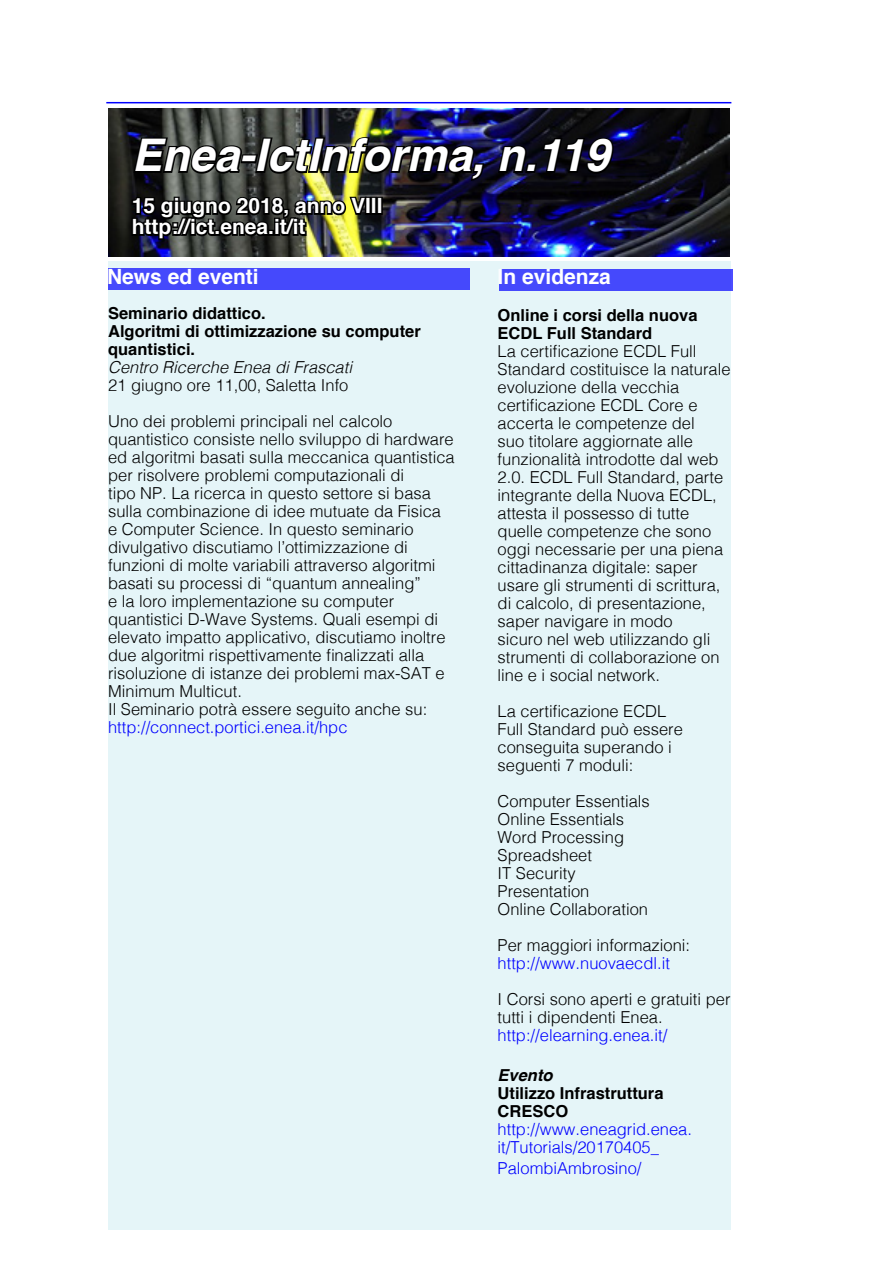
<style>
.page{position:relative;width:893px;height:1263px;background:#fff}
.page>*{position:absolute;margin:0;border:0;box-sizing:border-box;transform-origin:0 0}
.t1{font:italic 700 45px "Helvetica";color:#fff}
.t2{font:700 21px/21px "Helvetica";color:#fff}
.t3{font:300 16.5px/18px "Helvetica";color:#000}
.t4{font:700 16.5px/18px "Helvetica";color:#000}
.t5{font:300 16.5px/18px "Helvetica";color:#00f}
.t6{font:italic 700 16.5px "Helvetica";color:#000}
.s1{font-weight:300;font-style:italic}
.s2{color:#00f}
</style>
<div class="page">
<hr style="left:106px;top:102px;width:625px;height:1px;background:#00f">
<div style="left:108px;top:261px;width:623px;height:969px;background:#e5f5f8"></div>
<div style="left:108px;top:268px;width:362px;height:22px;background:#4549fc"></div>
<div style="left:499px;top:269px;width:234px;height:21px;background:#4549fc"></div>
<img style="left:108px;top:108px;width:621px;height:148px">
<img style="left:132px;top:135px;width:354px;height:48px">
<svg style="left:496px;top:136px;width:120px;height:40px;background:#08071a"></svg>
<div style="left:365px;top:197px;width:6px;height:18px;border:3px solid #000"></div>
<div style="left:371px;top:197px;width:6px;height:18px;border:3px solid #000"></div>
<div style="left:377px;top:197px;width:6px;height:18px;border:3px solid #000"></div>
<img style="left:130px;top:195px;width:239px;height:47px">
<p class="t1" style="left:132px;top:118px;width:479px">Enea-IctInforma, n.119</p>
<p class="t2" style="left:132px;top:196px;width:252px">15 giugno 2018, anno VIII http://ict.enea.it/it</p>
<p class="t2" style="left:107px;top:267px;width:153px">News ed eventi</p>
<p class="t2" style="left:498px;top:266px;width:115px">In evidenza</p>
<p class="t4" style="left:108px;top:304px;width:314px">Seminario didattico.<br>Algoritmi di ottimizzazione su computer quantistici.<br><span class="s1">Centro Ricerche Enea di Frascati</span></p>
<p class="t3" style="left:108px;top:374px;width:242px">21 giugno ore 11,00, Saletta Info</p>
<p class="t3" style="left:108px;top:410px;width:348px">Uno dei problemi principali nel calcolo quantistico consiste nello sviluppo di hardware ed algoritmi basati sulla meccanica quantistica per risolvere problemi computazionali di<br>tipo NP. La ricerca in questo settore si basa sulla combinazione di idee mutuate da Fisica<br>e Computer Science. In questo seminario divulgativo discutiamo l’ottimizzazione di funzioni di molte variabili attraverso algoritmi basati su processi di “quantum annealing”<br>e la loro implementazione su computer quantistici D-Wave Systems. Quali esempi di elevato impatto applicativo, discutiamo inoltre due algoritmi rispettivamente finalizzati alla risoluzione di istanze dei problemi max-SAT e Minimum Multicut.</p>
<p class="t3" style="left:108px;top:698px;width:321px">Il Seminario potrà essere seguito anche su: <span class="s2">http://connect.portici.enea.it/hpc</span></p>
<p class="t4" style="left:498px;top:306px;width:201px">Online i corsi della nuova<br>ECDL Full Standard</p>
<p class="t3" style="left:498px;top:341px;width:234px">La certificazione ECDL Full<br>Standard costituisce la naturale evoluzione della vecchia certificazione ECDL Core e accerta le competenze del<br>suo titolare aggiornate alle funzionalità introdotte dal web<br>2.0. ECDL Full Standard, parte integrante della Nuova ECDL, attesta il possesso di tutte quelle competenze che sono oggi necessarie per una piena cittadinanza digitale: saper usare gli strumenti di scrittura, di calcolo, di presentazione, saper navigare in modo<br>sicuro nel web utilizzando gli strumenti di collaborazione on line e i social network.</p>
<p class="t3" style="left:498px;top:701px;width:187px">La certificazione ECDL<br>Full Standard può essere conseguita superando i seguenti 7 moduli:</p>
<p class="t3" style="left:498px;top:791px;width:154px">Computer Essentials</p>
<p class="t3" style="left:498px;top:809px;width:128px">Online Essentials</p>
<p class="t3" style="left:498px;top:827px;width:128px">Word Processing</p>
<p class="t3" style="left:498px;top:845px;width:96px">Spreadsheet</p>
<p class="t3" style="left:498px;top:863px;width:79px">IT Security</p>
<p class="t3" style="left:498px;top:881px;width:93px">Presentation</p>
<p class="t3" style="left:498px;top:899px;width:152px">Online Collaboration</p>
<p class="t3" style="left:498px;top:935px;width:194px">Per maggiori informazioni: <span class="s2">http://www.nuovaecdl.it</span></p>
<p class="t3" style="left:498px;top:989px;width:234px">I Corsi sono aperti e gratuiti per tutti i dipendenti Enea.</p>
<p class="t5" style="left:498px;top:1025px;width:171px">http://elearning.enea.it/</p>
<p class="t6" style="left:498px;top:1061px;width:57px">Evento</p>
<p class="t4" style="left:498px;top:1084px;width:167px">Utilizzo Infrastruttura<br>CRESCO</p>
<p class="t5" style="left:498px;top:1119px;width:196px">http://www.eneagrid.enea. it/Tutorials/20170405_</p>
<p class="t5" style="left:498px;top:1158px;width:145px">PalombiAmbrosino/</p>
</div>
